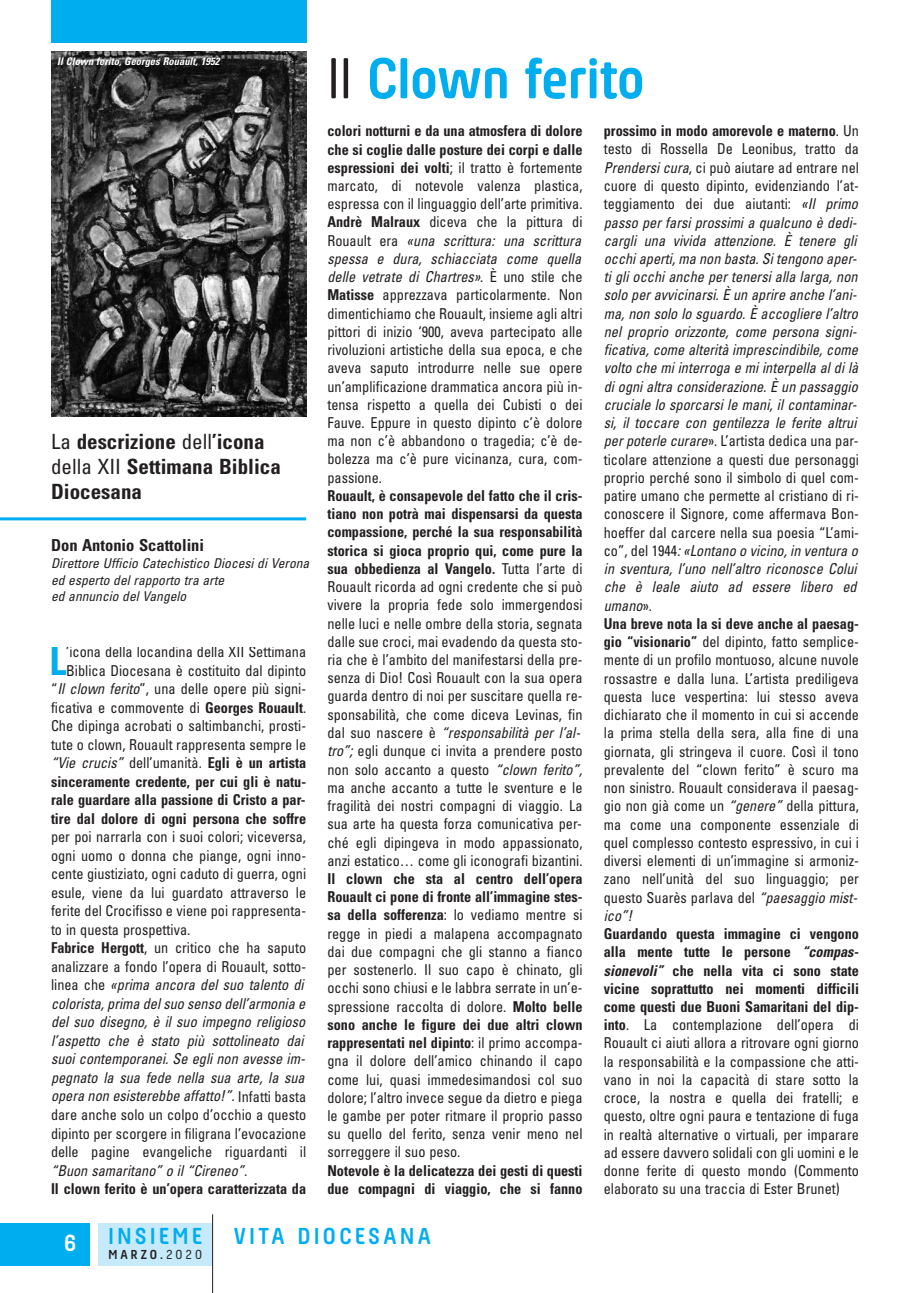
<style>
.page{position:relative;width:910px;height:1293px;background:#fff}
.page>*{position:absolute;margin:0;border:0;box-sizing:border-box;transform-origin:0 0}
.t1{font:700 60px "Hansom FY";color:#00aeef}
.t2{font:700 condensed 39.9px "Univers";color:#00aeef;scale:.95 1}
.t3{font:700 24px "Hansom FY";letter-spacing:.15em;color:#00aeef}
.t4{font:700 24px "Hansom FY";color:#fff}
.t5{font:700 condensed 21px/25.2px "Univers";color:#231f20}
.t6{font:700 condensed 16.5px "Univers";color:#231f20}
.t7{font:condensed 15px/18.3px "Univers";color:#231f20;scale:.95 1}
.t8{font:700 condensed 15px/18.3px "Univers";color:#231f20;scale:.95 1}
.t9{font:italic condensed 15px "Univers";color:#231f20;scale:.95 1}
.t10{font:italic condensed 13.5px/16.2px "Univers";color:#231f20}
.t11{font:700 13.5px "Hansom FY";letter-spacing:.23em;color:#231f20}
.t12{font:italic 700 condensed 10.5px "Univers";color:#fff}
.s1{font-weight:400}
.s2{font-style:italic}
.s3{font-weight:700}
.s4{font-weight:400;color:#231f20}
.s5{font-weight:700;font-style:italic}
</style>
<div class="page">
<div style="left:0;top:1222px;width:89px;height:43px;background:#00aeef"></div>
<div style="left:98px;top:1222px;width:115px;height:43px;background:#c6eafa"></div>
<hr style="left:212px;top:1214px;width:1px;height:79px;background:#231f20">
<img style="left:51px;top:51px;width:255px;height:365px">
<hr style="left:0;top:517px;width:306px;height:3px;background:#00aeef">
<div style="left:51px;top:0;width:255px;height:43px;background:#00aeef"></div>
<p class="t12" style="left:57px;top:58px;width:166px">Il Clown ferito, Georges Rouault, 1952</p>
<h3 class="t5" style="left:51px;top:431px;width:231px"><span class="s1">La</span> descrizione <span class="s1">dell</span>’icona <span class="s1">della XII</span> Settimana Biblica<br>Diocesana</h3>
<p class="t6" style="left:51px;top:539px;width:155px">Don Antonio Scattolini</p>
<p class="t10" style="left:51px;top:557px;width:262px">Direttore Ufficio Catechistico Diocesi di Verona ed esperto del rapporto tra arte<br>ed annuncio del Vangelo</p>
<p class="t7" style="left:51px;top:644px;width:270px;text-align:right">’icona della locandina della XII Settimana Biblica Diocesana è costituito dal dipinto “<span class="s2">Il clown ferito</span>”, una delle opere più signi&shy;ficativa e commovente di <span class="s3">Georges Rouault</span>.<br>Che dipinga acrobati o saltimbanchi, prosti&shy;tute o clown, Rouault rappresenta sempre le <span class="s2">“Vie crucis”</span> dell’umanità. <span class="s3">Egli è un artista sinceramente credente, per cui gli è natu&shy;rale guardare alla passione di Cristo a par&shy;tire dal dolore di ogni persona che soffre</span></p>
<p class="t7" style="left:51px;top:829px;width:272px">per poi narrarla con i suoi colori; viceversa, ogni uomo o donna che piange, ogni inno&shy;cente giustiziato, ogni caduto di guerra, ogni esule, viene da lui guardato attraverso le ferite del Crocifisso e viene poi rappresenta&shy;to in questa prospettiva.<br><span class="s3">Fabrice Hergott</span>, un critico che ha saputo analizzare a fondo l’opera di Rouault, sotto&shy;l i n e a c h e <span class="s2">«prima ancora del suo talento di colorista,prima delsuo senso dell’armonia e del suo disegno, è il suo impegno religioso l’aspetto che è stato più sottolineato dai suoi contemporanei. Se egli non avesse im&shy;pegnato la sua fede nella sua arte, la sua opera non esisterebbe affatto!”.</span>I n f a tt i b a s t a dare anche solo un colpo d’occhio a questo dipinto per scorgere in filigrana l’evocazione delle pagine evangeliche riguardanti il</p>
<p class="t9" style="left:51px;top:1164px;width:211px">“Buon samaritano” o il “Cireneo”.</p>
<p class="t8" style="left:51px;top:1181px;width:270px">Il clown ferito è un’opera caratterizzata da</p>
<h2 class="t2" style="left:50px;top:646px;width:19px">L</h2>
<h1 class="t1" style="left:327px;top:58px;width:318px"><span class="s4">Il</span> Clown ferito</h1>
<p class="t7" style="left:327px;top:123px;width:271px;text-align:justify"><span class="s3">colori notturni e da una atmosfera di dolore che si coglie dalle posture dei corpi e dalle espressioni dei volti</span>; il tratto è fortemente marcato, di notevole valenza plastica, espressa con il linguaggio dell’arte primitiva.<br><span class="s3">Andrè Malraux</span> diceva che la pittura di R o u a u l t e r a <span class="s2">«una scrittura: una scrittura spessa e dura, schiacciata come quella delle vetrate di Chartres»</span>. È u n o s t i l e c h e <span class="s3">Matisse</span> apprezzava particolarmente. Non dimentichiamo che Rouault, insieme agli altri pittori di inizio ‘900, aveva partecipato alle rivoluzioni artistiche della sua epoca, e che aveva saputo introdurre nelle sue opere un’amplificazione drammatica ancora più in&shy;tensa rispetto a quella dei Cubisti o dei Fauve. Eppure in questo dipinto c’è dolore ma non c’è abbandono o tragedia; c’è de&shy;bolezza ma c’è pure vicinanza, cura, com&shy;passione.</p>
<p class="t7" style="left:327px;top:488px;width:273px"><span class="s3">Rouault, è consapevole del fatto che il cris&shy;tiano non potrà mai dispensarsi da questa compassione, perché la sua responsabilità storica si gioca proprio qui, come pure la sua obbedienza al Vangelo.</span> Tutta l’arte di Rouault ricorda ad ogni credente che si può vivere la propria fede solo immergendosi nelle luci e nelle ombre della storia, segnata dalle sue croci, mai evadendo da questa sto&shy;ria che è l’ambito del manifestarsi della pre&shy;senza di Dio! Così Rouault con la sua opera guarda dentro di noi per suscitare quella re&shy;sponsabilità, che come diceva Levinas, fin d a l s u o n a s c e r e è <span class="s2">“responsabilità per l’al&shy;tro”;</span> egli dunque ci invita a prendere posto non solo accanto a questo <span class="s2">“clown ferito”, </span>ma anche accanto a tutte le sventure e le fragilità dei nostri compagni di viaggio. La sua arte ha questa forza comunicativa per&shy;ché egli dipingeva in modo appassionato, anzi estatico… come gli iconografi bizantini.</p>
<p class="t7" style="left:327px;top:871px;width:270px;text-align:justify"><span class="s3">Il clown che sta al centro dell’opera Rouault ci pone di fronte all’immagine stes&shy;sa della sofferenza</span>: lo vediamo mentre si regge in piedi a malapena accompagnato dai due compagni che gli stanno a fianco per sostenerlo. Il suo capo è chinato, gli occhi sono chiusi e le labbra serrate in un’e&shy;spressione raccolta di dolore. <span class="s3">Molto belle sono anche le figure dei due altri clown rappresentati nel dipinto</span>: il primo accompa&shy;gna il dolore dell’amico chinando il capo come lui, quasi immedesimandosi col suo dolore; l’altro invece segue da dietro e piega le gambe per poter ritmare il proprio passo su quello del ferito, senza venir meno nel sorreggere il suo peso.</p>
<p class="t8" style="left:327px;top:1162px;width:270px">Notevole è la delicatezza dei gesti di questi due compagni di viaggio, che si fanno</p>
<p class="t7" style="left:604px;top:123px;width:272px"><span class="s3">prossimo in modo amorevole e materno</span>. Un testo di Rossella De Leonibus, tratto da <span class="s2">Prendersicura</span>, ci può aiutare ad entrare nel cuore di questo dipinto, evidenziando l’at&shy;teggiamento dei due aiutanti: <span class="s2">«Il primo passo per farsi prossimi a qualcuno è dedi&shy;cargli una vivida attenzione. È tenere gli occhiaperti, ma non basta.Sitengono aper&shy;ti gli occhi anche per tenersi alla larga, non solo per avvicinarsi. È un aprire anche l’ani&shy;ma, non solo lo sguardo. È accogliere l’altro nel proprio orizzonte, come persona signi&shy;ficativa, come alterità imprescindibile, come volto che mi interroga e mi interpella al di là di ogni altra considerazione. È un passaggio cruciale lo sporcarsi le mani, il contaminar&shy;si, il toccare con gentilezza le ferite altrui perpoterle curare</span>». L’artista dedica una par&shy;ticolare attenzione a questi due personaggi proprio perché sono il simbolo di quel com&shy;patire umano che permette al cristiano di ri&shy;conoscere il Signore, come affermava Bon&shy;hoeffer dal carcere nella sua poesia “L’ami&shy;c o ” , d e l 1 9 44 <span class="s2">: «Lontano o vicino,in ventura o in sventura, l’uno nell’altro riconosce Colui che è leale aiuto ad essere libero ed umano</span>» .<br><span class="s3">Una breve nota la si deve anche al paesag&shy;gio “visionario”</span> del dipinto, fatto semplice&shy;mente di un profilo montuoso, alcune nuvole rossastre e dalla luna. L’artista prediligeva questa luce vespertina: lui stesso aveva dichiarato che il momento in cui si accende la prima stella della sera, alla fine di una giornata, gli stringeva il cuore. Così il tono prevalente del “clown ferito” è scuro ma non sinistro. Rouault considerava il paesag&shy;gio non già come un <span class="s2">“genere”</span> della pittura, ma come una componente essenziale di quel complesso contesto espressivo, in cui i diversi elementi di un’immagine si armoniz&shy;zano nell’unità del suo linguaggio; per questo Suarès parlava del <span class="s2">“paesaggio mist&shy;ico”!</span></p>
<p class="t7" style="left:604px;top:926px;width:272px"><span class="s3">Guardando questa immagine ci vengono alla mente tutte le persone</span> <span class="s5">“compas&shy;sionevoli”</span> <span class="s3">che nella vita ci sono state vicine soprattutto nei momenti difficili come questi due Buoni Samaritani del dip&shy;into</span>. La contemplazione dell’opera di Rouault ci aiuti allora a ritrovare ogni giorno la responsabilità e la compassione che atti&shy;vano in noi la capacità di stare sotto la croce, la nostra e quella dei fratelli; e questo, oltre ogni paura e tentazione di fuga in realtà alternative o virtuali, per imparare ad essere davvero solidali con gli uomini e le donne ferite di questo mondo (Commento elaborato su una traccia di Ester Brunet)</p>
<h3 class="t4" style="left:64px;top:1235px;width:14px">6</h3>
<h3 class="t3" style="left:108px;top:1227px;width:95px">INSIEME</h3>
<p class="t11" style="left:108px;top:1250px;width:95px">MARZO.<span class="s1">2020</span></p>
<h3 class="t3" style="left:234px;top:1227px;width:198px">VITA DIOCESANA</h3>
</div>
